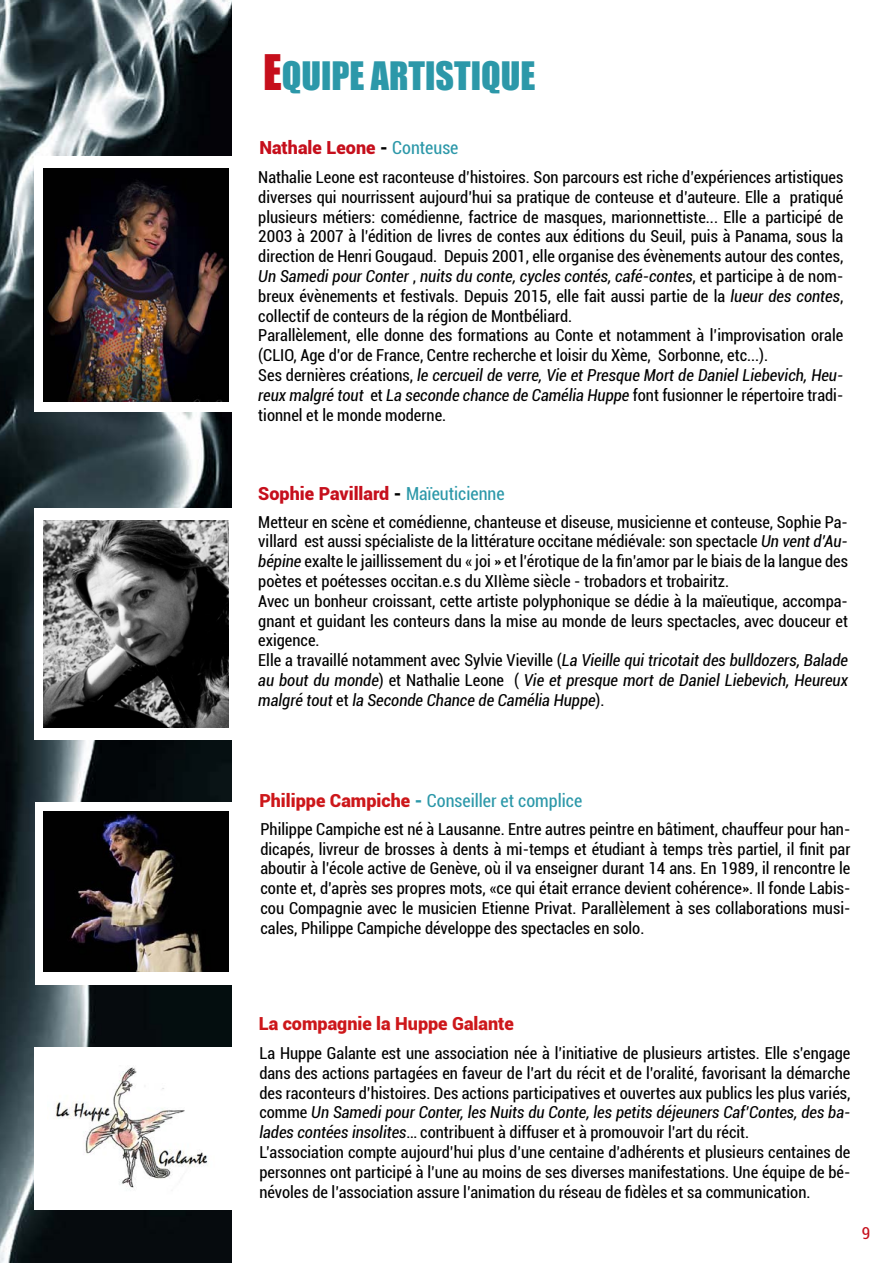
<style>
.page{position:relative;width:893px;height:1263px;background:#fff}
.page>*{position:absolute;margin:0;border:0;box-sizing:border-box;transform-origin:0 0}
.t1{font:36px "Impact";color:#2c98a9}
.t2{font:900 18px "Roboto";color:#c60f1c}
.t3{font:condensed 18px "Roboto";color:#2c98a9}
.t4{font:900 18px "Roboto";color:#cd171a}
.t5{font:condensed 16.5px/19.8px "Roboto";color:#000}
.t6{font:condensed 16.5px "Roboto";color:#c60f1c}
.s1{font-size:45px;color:#c60f1c}
.s2{color:#000}
.s3{font-weight:400;font-stretch:condensed;color:#2c98a9}
.s4{font-style:italic}
.s5{font-weight:900;font-stretch:normal;color:#cd171a}
.s6{font-weight:900;font-stretch:normal}
</style>
<div class="page">
<img style="left:0;top:0;width:232px;height:1263px">
<div style="left:34px;top:508px;width:200px;height:231px;background:#fff"></div>
<img style="left:44px;top:520px;width:185px;height:207px">
<div style="left:34px;top:156px;width:204px;height:255px;background:#fff"></div>
<div style="left:34px;top:1047px;width:206px;height:163px;background:#fff"></div>
<img style="left:55px;top:1067px;width:153px;height:121px">
<div style="left:35px;top:801px;width:201px;height:183px;background:#fff"></div>
<img style="left:44px;top:811px;width:185px;height:161px">
<img style="left:43px;top:168px;width:186px;height:233px">
<h1 class="t1" style="left:263px;top:48px;width:274px"><span class="s1">E</span>QUIPE ARTISTIQUE</h1>
<p class="t2" style="left:259px;top:135px;width:201px">Nathale Leone <span class="s2">-</span> <span class="s3">Conteuse</span></p>
<p class="t5" style="left:258px;top:167px;width:587px">Nathalie Leone est raconteuse d’histoires. Son parcours est riche d’expériences artistiques diverses qui nourrissent aujourd’hui sa pratique de conteuse et d’auteure. Elle a pratiqué plusieurs métiers: comédienne, factrice de masques, marionnettiste... Elle a participé de 2003 à 2007 à l’édition de livres de contes aux éditions du Seuil, puis à Panama, sous la direction de Henri Gougaud. Depuis 2001, elle organise des évènements autour des contes, <span class="s4">Un Samedi pour Conter</span> , <span class="s4">nuits du conte, cycles contés, café-contes</span>, et participe à de nom&shy;breux évènements et festivals. Depuis 2015, elle fait aussi partie de la <span class="s4">lueur des contes</span>, collectif de conteurs de la région de Montbéliard.<br>Parallèlement, elle donne des formations au Conte et notamment à l’improvisation orale (CLIO, Age d’or de France, Centre recherche et loisir du Xème, Sorbonne, etc...).<br>Ses dernières créations, <span class="s4">le cercueil de verre, Vie et Presque Mort de Daniel Liebevich, Heu&shy;reux malgré tout</span> et <span class="s4">La seconde chance de Camélia Huppe</span> font fusionner le répertoire tradi&shy;tionnel et le monde moderne.</p>
<p class="t2" style="left:258px;top:481px;width:248px">Sophie Pavillard <span class="s2">-</span> <span class="s3">Maïeuticienne</span></p>
<p class="t5" style="left:258px;top:511px;width:591px">Metteur en scène et comédienne, chanteuse et diseuse, musicienne et conteuse, Sophie Pa&shy;villard est aussi spécialiste de la littérature occitane médiévale: son spectacle <span class="s4">Un vent d’Au&shy;bépine</span> exalte le jaillissement du « joi » et l’érotique de la fin’amor par le biais de la langue des poètes et poétesses occitan.e.s du XIIème siècle - trobadors et trobairitz.<br>Avec un bonheur croissant, cette artiste polyphonique se dédie à la maïeutique, accompa&shy;gnant et guidant les conteurs dans la mise au monde de leurs spectacles, avec douceur et exigence.<br>Elle a travaillé notamment avec Sylvie Vieville (<span class="s4">La Vieille qui tricotait des bulldozers, Balade au bout du monde</span>) et Nathalie Leone ( <span class="s4">Vie et presque mort de Daniel Liebevich, Heureux malgré tout</span> et <span class="s4">la Seconde Chance de Camélia Huppe</span>).</p>
<p class="t3" style="left:259px;top:788px;width:324px"><span class="s5">Philippe Campiche</span> <span class="s6">-</span> Conseiller et complice</p>
<p class="t5" style="left:260px;top:818px;width:591px;text-align:justify">Philippe Campiche est né à Lausanne. Entre autres peintre en bâtiment, chauffeur pour han&shy;dicapés, livreur de brosses à dents à mi-temps et étudiant à temps très partiel, il finit par aboutir à l’école active de Genève, où il va enseigner durant 14 ans. En 1989, il rencontre le conte et, d’après ses propres mots, «ce qui était errance devient cohérence». Il fonde Labis&shy;cou Compagnie avec le musicien Etienne Privat. Parallèlement à ses collaborations musi&shy;cales, Philippe Campiche développe des spectacles en solo.</p>
<p class="t4" style="left:259px;top:1011px;width:257px">La compagnie la Huppe Galante</p>
<p class="t5" style="left:259px;top:1043px;width:593px">La Huppe Galante est une association née à l’initiative de plusieurs artistes. Elle s’engage dans des actions partagées en faveur de l’art du récit et de l’oralité, favorisant la démarche des raconteurs d’histoires. Des actions participatives et ouvertes aux publics les plus variés, comme <span class="s4">Un Samedi pour Conter, les Nuits du Conte, les petits déjeuners Caf’Contes, des ba&shy;lades contées insolites</span>… contribuent à diffuser et à promouvoir l’art du récit.<br>L’association compte aujourd’hui plus d’une centaine d’adhérents et plusieurs centaines de personnes ont participé à l’une au moins de ses diverses manifestations. Une équipe de bé&shy;névoles de l’association assure l’animation du réseau de fidèles et sa communication.</p>
<p class="t6" style="left:862px;top:1222px;width:10px">9</p>
</div>
